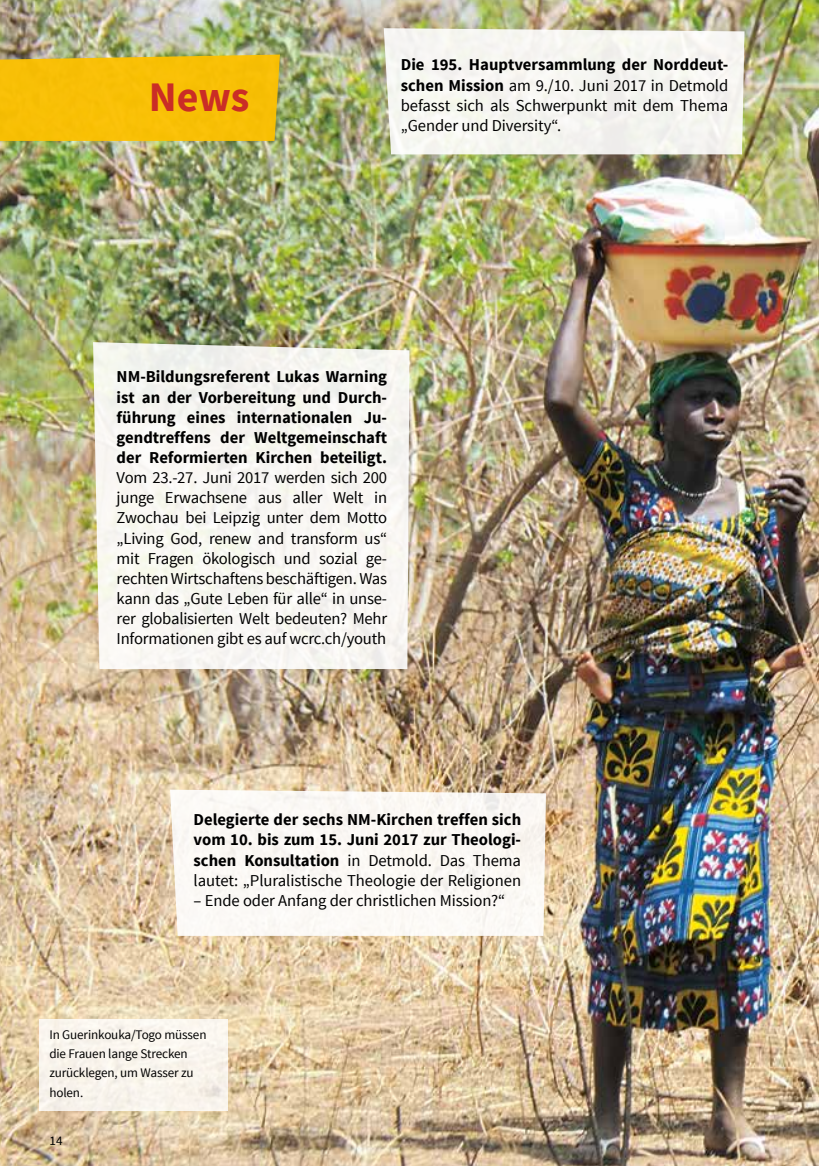
<style>
.page{position:relative;width:819px;height:1166px;background:#fff}
.page>*{position:absolute;margin:0;border:0;box-sizing:border-box;transform-origin:0 0}
.t1{font:700 42px "Source Sans Pro";color:#ca2d26}
.t2{font:16.62px/20.1px "Source Sans Pro";letter-spacing:-.005em;color:#000;text-align:justify}
.t3{font:700 16.62px/20.1px "Source Sans Pro";color:#000;text-align:justify}
.t4{font:13.12px/19.2px "Source Sans Pro";letter-spacing:-.01em;color:#000}
.s1{font-weight:700}
.s2{font-weight:400}
</style>
<div class="page">
<img style="left:0;top:0;width:819px;height:1166px">
<div style="left:0;top:55px;width:280px;height:86px;background:#f8c006"></div>
<div style="left:170px;top:789px;width:376px;height:147px;background:#fbf9f5"></div>
<svg style="left:93px;top:342px;width:316px;height:327px;fill:#f8f6f2"></svg>
<div style="left:39px;top:1019px;width:189px;height:91px;background:#f9f4ed"></div>
<svg style="left:384px;top:28px;width:360px;height:126px;fill:#f6f5f1"></svg>
<h1 class="t1" style="left:149px;top:70px;width:102px">News</h1>
<p class="t2" style="left:401px;top:55px;width:329px"><span class="s1">Die 195. Hauptversammlung der Norddeut&shy;schen Mission</span> am 9./10. Juni 2017 in Detmold befasst sich als Schwerpunkt mit dem Thema „Gender und Diversity“.</p>
<p class="t3" style="left:117px;top:367px;width:272px">NM-Bildungsreferent Lukas Warning ist an der Vorbereitung und Durch&shy;führung eines internationalen Ju&shy;gendtreffens der Weltgemeinschaft der Reformierten Kirchen beteiligt.</p>
<p class="t2" style="left:117px;top:468px;width:272px">Vom 23.-27. Juni 2017 werden sich 200 junge Erwachsene aus aller Welt in Zwochau bei Leipzig unter dem Motto „Living God, renew and transform us“ mit Fragen ökologisch und sozial ge&shy;rechten Wirtschaftens beschäftigen. Was kann das „Gute Leben für alle“ in unse&shy;rer globalisierten Welt bedeuten? Mehr Informationen gibt es auf wcrc.ch/youth</p>
<p class="t3" style="left:193px;top:810px;width:329px">Delegierte der sechs NM-Kirchen treffen sich vom 10. bis zum 15. Juni 2017 zur Theologi&shy;schen Konsultation <span class="s2">in Detmold. Das Thema lautet: „Pluralistische Theologie der Religionen</span></p>
<p class="t2" style="left:193px;top:890px;width:313px">– Ende oder Anfang der christlichen Mission?“</p>
<p class="t4" style="left:49px;top:1025px;width:159px">In Guerinkouka/Togo müssen die Frauen lange Strecken zurücklegen, um Wasser zu holen.</p>
<p class="t4" style="left:50px;top:1131px;width:15px">14</p>
</div>
